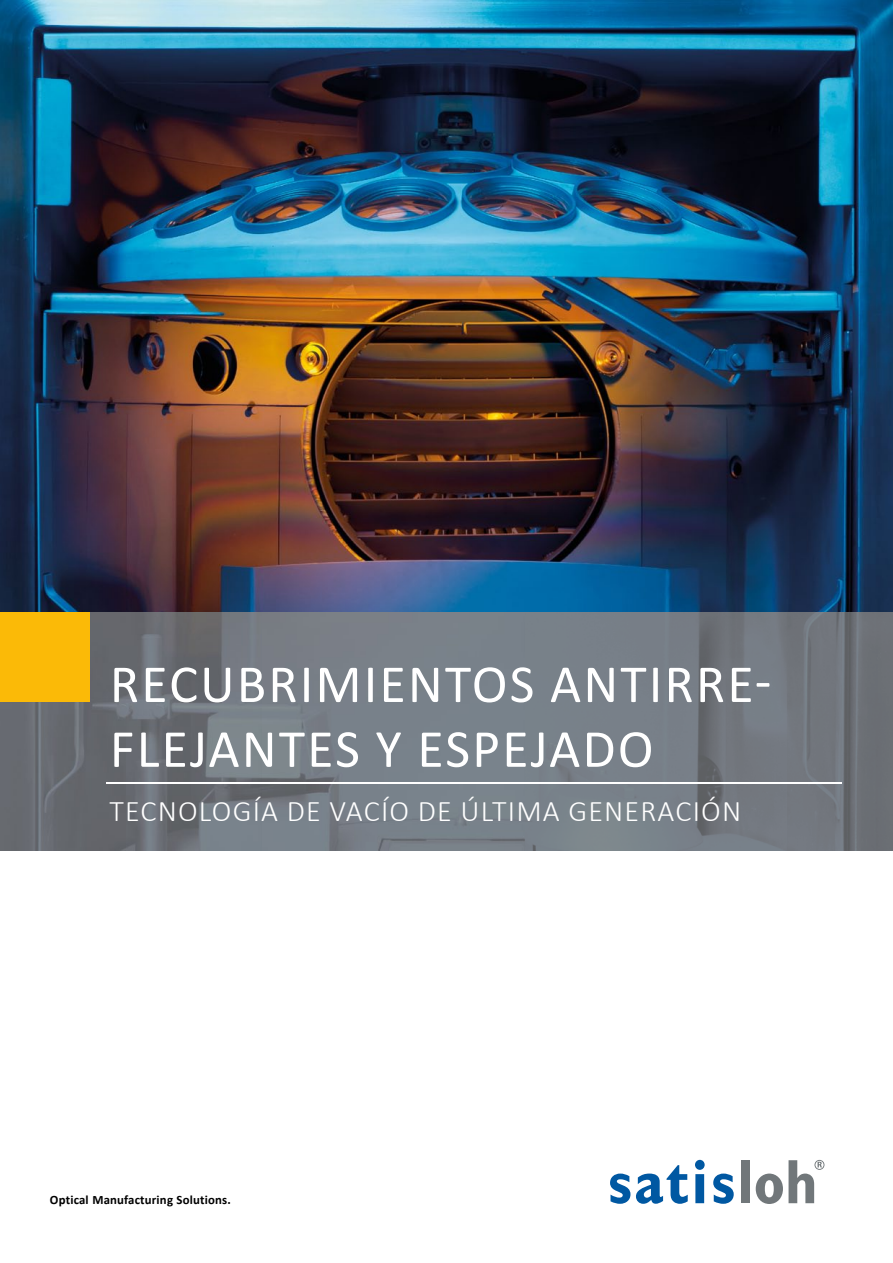
<style>
.page{position:relative;width:893px;height:1263px;background:#fff}
.page>*{position:absolute;margin:0;border:0;box-sizing:border-box;transform-origin:0 0}
.t1{font:54px/64.8px "Calibri";letter-spacing:.04em;color:#fff}
.t2{font:300 30px "Calibri";letter-spacing:.04em;color:#fff}
.t3{font:700 12.75px "Calibri";letter-spacing:.015em;color:#000}
</style>
<div class="page">
<img style="left:0;top:0;width:893px;height:612px">
<img style="left:0;top:612px;width:893px;height:238px">
<div style="left:0;top:612px;width:89px;height:90px;background:#fbba07"></div>
<hr style="left:106px;top:782px;width:736px;height:2px;background:#fff">
<svg style="left:610px;top:1173px;width:20px;height:31px"></svg>
<svg style="left:636px;top:1165px;width:52px;height:39px"></svg>
<svg style="left:695px;top:1160px;width:10px;height:43px"></svg>
<svg style="left:713px;top:1173px;width:21px;height:31px"></svg>
<div style="left:741px;top:1160px;width:9px;height:43px;background:#71777a"></div>
<svg style="left:756px;top:1160px;width:68px;height:44px"></svg>
<p class="t1" style="left:110px;top:650px;width:663px">RECUBRIMIENTOS ANTIRRE-<br>FLEJANTES Y ESPEJADO</p>
<p class="t2" style="left:109px;top:792px;width:633px">TECNOLOGÍA DE VACÍO DE ÚLTIMA GENERACIÓN</p>
<p class="t3" style="left:50px;top:1191px;width:182px">Optical Manufacturing Solutions.</p>
</div>
